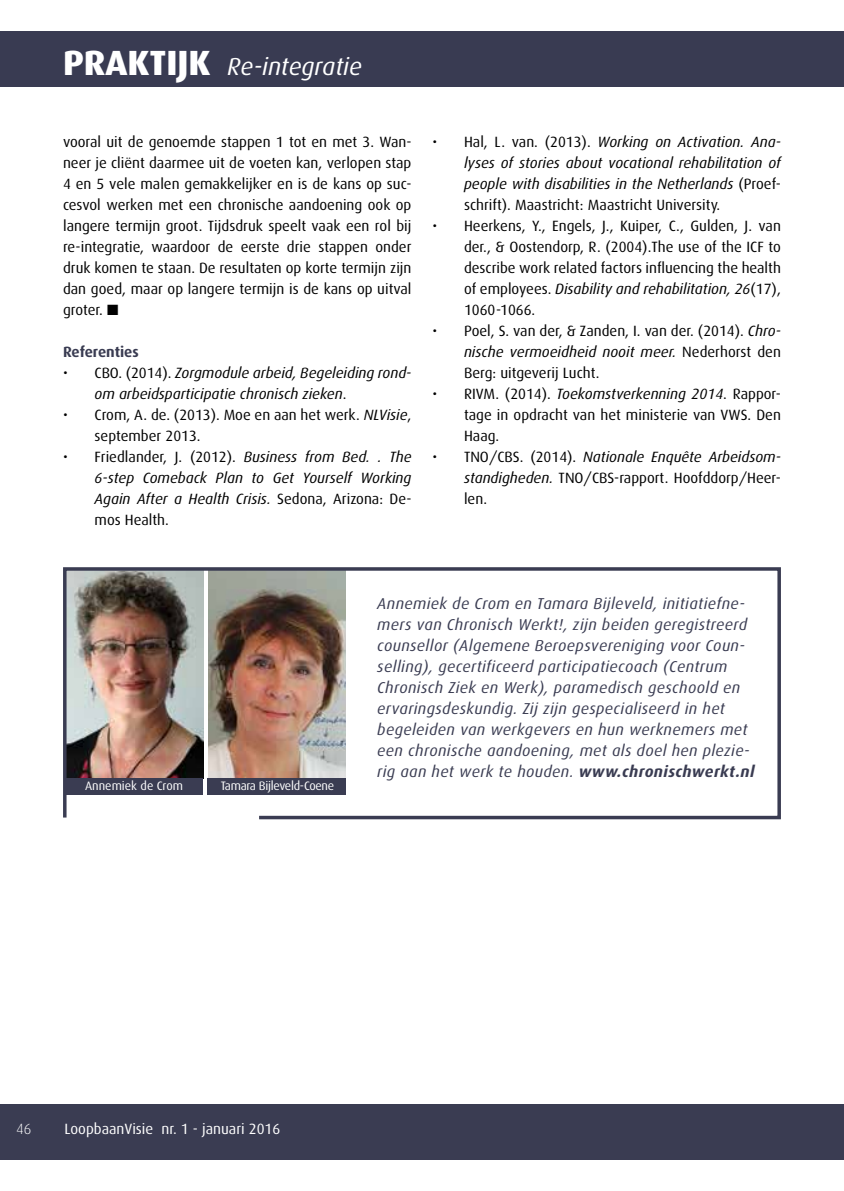
<style>
.page{position:relative;width:844px;height:1191px;background:#fff}
.page>*{position:absolute;margin:0;border:0;box-sizing:border-box;transform-origin:0 0}
.t1{font:italic 24.5px "Dax";color:#fff}
.t2{font:italic 15.75px/21px "Dax";letter-spacing:.025em;color:#3a3c52}
.t3{font:14.88px/21px "Dax";color:#000;text-align:justify}
.t4{font:italic 14.88px/21px "Dax";color:#000;text-align:justify}
.t5{font:14.88px "Dax";color:#fff}
.t6{font:700 14.88px "Dax";letter-spacing:-.005em;color:#3a3c52}
.t7{font:300 14.88px "Dax";color:#fff}
.t8{font:12.25px "Dax";letter-spacing:-.025em;color:#fff}
.t9{font:12.25px "Dax";color:#fff}
.s1{font-weight:800;font-style:normal;font-size:35px}
.s2{font-style:normal}
.s3{font-style:italic}
.s4{font-weight:700}
</style>
<div class="page">
<div style="left:0;top:1104px;width:843px;height:56px;background:#3a3c52"></div>
<div style="left:0;top:31px;width:843px;height:56px;background:#393b52"></div>
<img style="left:63px;top:567px;width:718px;height:253px">
<hr style="left:843px;top:0;width:1px;height:1103px;background:#3a3c52">
<h1 class="t1" style="left:63px;top:53px;width:300px"><span class="s1">PRAKTIJK</span> Re-integratie</h1>
<p class="t3" style="left:63px;top:132px;width:350px">vooral uit de genoemde stappen 1 tot en met 3. Wan&shy;neer je cliënt daarmee uit de voeten kan, verlopen stap 4 en 5 vele malen gemakkelijker en is de kans op suc&shy;cesvol werken met een chronische aandoening ook op langere termijn groot. Tijdsdruk speelt vaak een rol bij re-integratie, waardoor de eerste drie stappen onder druk komen te staan. De resultaten op korte termijn zijn dan goed, maar op langere termijn is de kans op uitval groter. ■</p>
<p class="t6" style="left:63px;top:343px;width:77px">Referenties</p>
<p class="t4" style="left:95px;top:363px;width:318px;text-indent:-32px"><span class="s2">• CBO. (2014).</span> Zorgmodule arbeid, Begeleiding rond&shy;om arbeidsparticipatie chronisch zieken<span class="s2">.</span></p>
<p class="t3" style="left:95px;top:405px;width:318px;text-indent:-32px">• Crom, A. de. (2013). Moe en aan het werk. <span class="s3">NLVisie</span>, september 2013.</p>
<p class="t4" style="left:95px;top:447px;width:318px;text-indent:-32px"><span class="s2">• Friedlander, J. (2012).</span> Business from Bed. . The 6-step Comeback Plan to Get Yourself Working Again After a Health Crisis. <span class="s2">Sedona, Arizona: De&shy;mos Health.</span></p>
<p class="t4" style="left:464px;top:132px;width:318px;text-indent:-32px"><span class="s2">• Hal, L. van. (2013).</span> Working on Activation. Ana&shy;lyses of stories about vocational rehabilitation of people with disabilities in the Netherlands <span class="s2">(Proef&shy;schrift). Maastricht: Maastricht University.</span></p>
<p class="t3" style="left:464px;top:216px;width:318px;text-indent:-32px">• Heerkens, Y., Engels, J., Kuiper, C., Gulden, J. van der., &amp; Oostendorp, R. (2004).The use of the ICF to describe work related factors influencing the health of employees. <span class="s3">Disability and rehabilitation, 26</span>(17), 1060-1066.</p>
<p class="t3" style="left:464px;top:321px;width:318px;text-indent:-32px">• Poel, S. van der, &amp; Zanden, I. van der. (2014). <span class="s3">Chro&shy;nische vermoeidheid nooit meer.</span> Nederhorst den Berg: uitgeverij Lucht.</p>
<p class="t3" style="left:464px;top:384px;width:318px;text-indent:-31px">• RIVM. (2014). <span class="s3">Toekomstverkenning 2014</span>. Rappor&shy;tage in opdracht van het ministerie van VWS. Den Haag.</p>
<p class="t3" style="left:464px;top:447px;width:318px;text-indent:-32px">• TNO/CBS. (2014). <span class="s3">Nationale Enquête Arbeidsom&shy;standigheden.</span> TNO/CBS-rapport. Hoofddorp/Heer&shy;len.</p>
<p class="t9" style="left:85px;top:779px;width:99px">Annemiek de Crom</p>
<p class="t8" style="left:220px;top:779px;width:115px">Tamara Bijleveld-Coene</p>
<p class="t2" style="left:377px;top:593px;width:378px">Annemiek de Crom en Tamara Bijleveld, initiatiefne&shy;mers van Chronisch Werkt!, zijn beiden geregistreerd counsellor (Algemene Beroepsvereniging voor Coun&shy;selling), gecertificeerd participatiecoach (Centrum Chronisch Ziek en Werk), paramedisch geschoold en ervaringsdeskundig. Zij zijn gespecialiseerd in het begeleiden van werkgevers en hun werknemers met een chronische aandoening, met als doel hen plezie&shy;rig aan het werk te houden. <span class="s4">www.chronischwerkt.nl</span></p>
<p class="t7" style="left:16px;top:1121px;width:17px">46</p>
<p class="t5" style="left:64px;top:1121px;width:217px">LoopbaanVisie nr. 1 - januari 2016</p>
</div>
